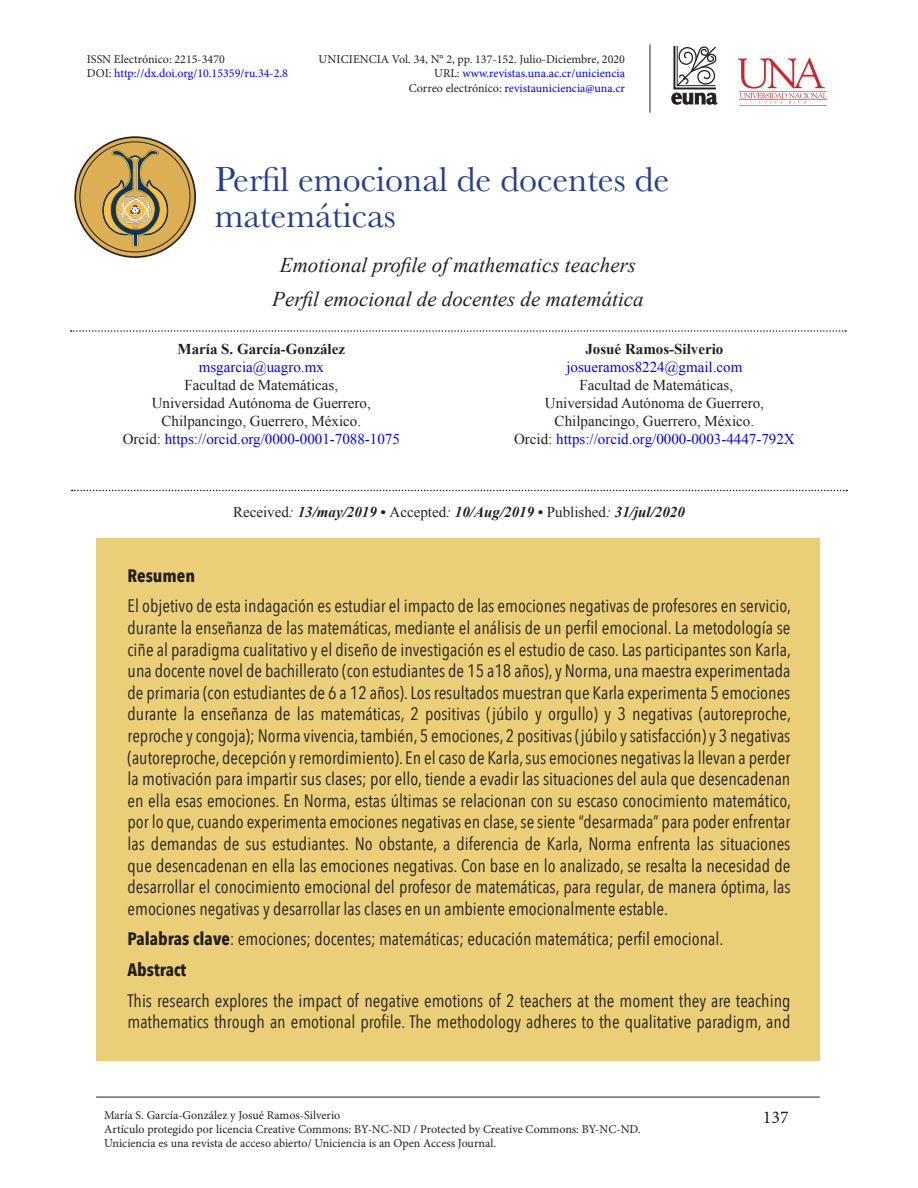
<style>
.page{position:relative;width:918px;height:1188px;background:#fff}
.page>*{position:absolute;margin:0;border:0;box-sizing:border-box;transform-origin:0 0}
.titulo_revista{font:36px/36px "Baskerville";color:#253f8e}
.titulo_revista_ingle{font:italic 21px "Times New Roman";color:#231f20}
.resumen{font:18px/21.6px "Avenir Next Condensed";color:#231f20;text-align:justify}
.resumen-2{font:700 18px "Avenir Next Condensed";color:#231f20}
.t1{font:18px "Minion Pro";color:#231f20}
.autor{font:15px "Times New Roman";color:#231f20}
.autor-2{font:15px "Times New Roman";color:#00f}
.autor-3{font:italic 700 15px "Times New Roman";color:#231f20}
.autor-4{font:700 15px "Times New Roman";color:#231f20}
.t2{font:12px/14.4px "Minion Pro";color:#231f20}
.t3{font:12px "Minion Pro";color:#00f}
.s1{color:#231f20}
.s2{font-weight:400;font-style:normal}
.s3{font-weight:400}
.s4{font-weight:700}
</style>
<div class="page">
<hr style="left:96px;top:1097px;width:724px;height:1px;background:#231f20">
<hr style="left:650px;top:44px;width:1px;height:69px;background:#231f20">
<svg style="left:75px;top:137px;width:120px;height:120px;fill:#dcaf54"></svg>
<div style="left:74px;top:136px;width:122px;height:122px;border:2px solid #231f20;border-radius:50%"></div>
<svg style="left:102px;top:149px;width:67px;height:99px"></svg>
<svg style="left:671px;top:45px;width:47px;height:60px"></svg>
<svg style="left:738px;top:58px;width:89px;height:46px"></svg>
<hr style="left:740px;top:99px;width:87px;height:1px;background:#9d9fa2">
<hr style="left:740px;top:91px;width:87px;height:1px;background:#9d9fa2">
<hr style="left:740px;top:105px;width:87px;height:1px;background:#9d9fa2">
<svg style="left:72px;top:490px;width:775px;height:1px"></svg>
<svg style="left:71px;top:330px;width:775px;height:2px"></svg>
<div style="left:96px;top:538px;width:724px;height:522px;background:#eacf78"></div>
<p class="t2" style="left:87px;top:52px;width:139px">ISSN Electrónico: 2215-3470</p>
<p class="t3" style="left:87px;top:65px;width:203px"><span class="s1">DOI:</span> http://dx.doi.org/10.15359/ru.34-2.8</p>
<p class="t2" style="left:319px;top:52px;width:308px">UNICIENCIA Vol. 34, N° 2, pp. 137-152. Julio-Diciembre, 2020</p>
<p class="t3" style="left:434px;top:65px;width:192px"><span class="s1">URL:</span> www.revistas.una.ac.cr/uniciencia</p>
<p class="t3" style="left:409px;top:80px;width:218px"><span class="s1">Correo electrónico:</span> revistauniciencia@una.cr</p>
<p class="titulo_revista" style="left:215px;top:162px;width:456px">Perfil emocional de docentes de matemáticas</p>
<p class="titulo_revista_ingle" style="left:280px;top:251px;width:358px">Emotional profile of mathematics teachers</p>
<p class="titulo_revista_ingle" style="left:272px;top:285px;width:373px">Perfil emocional de docentes de matemática</p>
<p class="autor-4" style="left:178px;top:338px;width:169px">María S. García-González</p>
<p class="autor-2" style="left:199px;top:357px;width:127px">msgarcia@uagro.mx</p>
<p class="autor" style="left:184px;top:375px;width:155px">Facultad de Matemáticas,</p>
<p class="autor" style="left:152px;top:393px;width:221px">Universidad Autónoma de Guerrero,</p>
<p class="autor" style="left:162px;top:411px;width:201px">Chilpancingo, Guerrero, México.</p>
<p class="autor-2" style="left:123px;top:429px;width:279px"><span class="s1">Orcid:</span> https://orcid.org/0000-0001-7088-1075</p>
<p class="autor-4" style="left:585px;top:339px;width:139px">Josué Ramos-Silverio</p>
<p class="autor-2" style="left:566px;top:357px;width:177px">josueramos8224@gmail.com</p>
<p class="autor" style="left:579px;top:375px;width:155px">Facultad de Matemáticas,</p>
<p class="autor" style="left:545px;top:393px;width:221px">Universidad Autónoma de Guerrero,</p>
<p class="autor" style="left:555px;top:411px;width:201px">Chilpancingo, Guerrero, México.</p>
<p class="autor-2" style="left:514px;top:429px;width:282px"><span class="s1">Orcid:</span> https://orcid.org/0000-0003-4447-792X</p>
<p class="autor-3" style="left:233px;top:501px;width:453px"><span class="s2">Received</span><span class="s3">:</span> 13/may/2019 • <span class="s2">Accepted</span><span class="s3">:</span> 10/Aug/2019 • <span class="s2">Published</span><span class="s3">:</span> 31/jul/2020</p>
<p class="resumen-2" style="left:128px;top:564px;width:69px">Resumen</p>
<p class="resumen" style="left:128px;top:594px;width:665px">El objetivo de esta indagación es estudiar el impacto de las emociones negativas de profesores en servicio, durante la enseñanza de las matemáticas, mediante el análisis de un perfil emocional. La metodología se ciñe al paradigma cualitativo y el diseño de investigación es el estudio de caso. Las participantes son Karla, una docente novel de bachillerato (con estudiantes de 15 a18 años), y Norma, una maestra experimentada de primaria (con estudiantes de 6 a 12 años). Los resultados muestran que Karla experimenta 5 emociones durante la enseñanza de las matemáticas, 2 positivas (júbilo y orgullo) y 3 negativas (autoreproche, reproche y congoja); Norma vivencia, también, 5 emociones, 2 positivas (júbilo y satisfacción) y 3 negativas (autoreproche, decepción y remordimiento). En el caso de Karla, sus emociones negativas la llevan a perder la motivación para impartir sus clases; por ello, tiende a evadir las situaciones del aula que desencadenan en ella esas emociones. En Norma, estas últimas se relacionan con su escaso conocimiento matemático, por lo que, cuando experimenta emociones negativas en clase, se siente “desarmada” para poder enfrentar las demandas de sus estudiantes. No obstante, a diferencia de Karla, Norma enfrenta las situaciones que desencadenan en ella las emociones negativas. Con base en lo analizado, se resalta la necesidad de desarrollar el conocimiento emocional del profesor de matemáticas, para regular, de manera óptima, las emociones negativas y desarrollar las clases en un ambiente emocionalmente estable.</p>
<p class="resumen" style="left:128px;top:927px;width:597px"><span class="s4">Palabras clave</span>: emociones; docentes; matemáticas; educación matemática; perfil emocional.</p>
<p class="resumen-2" style="left:128px;top:959px;width:60px">Abstract</p>
<p class="resumen" style="left:128px;top:989px;width:664px">This research explores the impact of negative emotions of 2 teachers at the moment they are teaching mathematics through an emotional profile. The methodology adheres to the qualitative paradigm, and</p>
<p class="t2" style="left:104px;top:1108px;width:538px">María S. García-González y Josué Ramos-Silverio<br>Artículo protegido por licencia Creative Commons: BY-NC-ND / Protected by Creative Commons: BY-NC-ND.<br>Uniciencia es una revista de acceso abierto/ Uniciencia is an Open Access Journal.</p>
<p class="t1" style="left:763px;top:1105px;width:27px">137</p>
</div>
